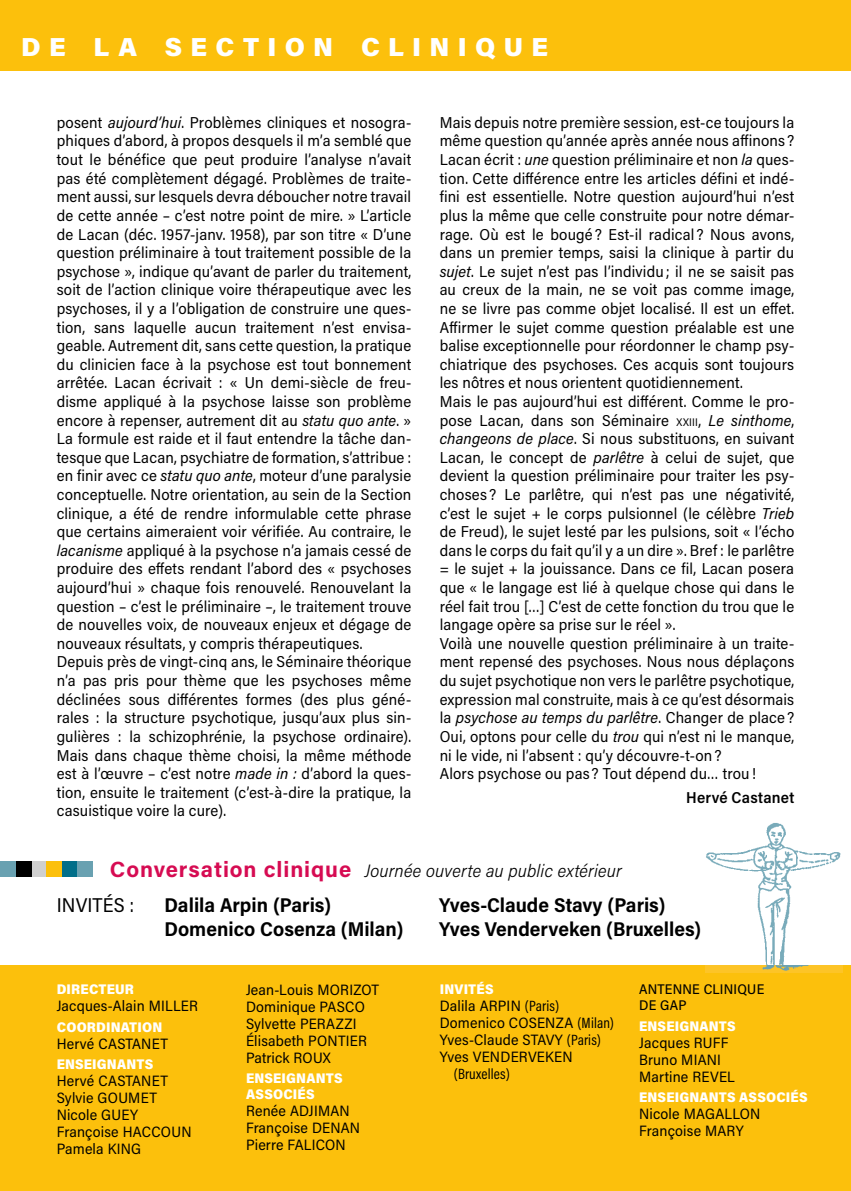
<style>
.page{position:relative;width:851px;height:1191px;background:#fff}
.page>*{position:absolute;margin:0;border:0;box-sizing:border-box;transform-origin:0 0}
.t1{font:900 26px "Acumin Pro";letter-spacing:.32em;color:#fff}
.t2{font:700 20px "Acumin Pro Semi Cond";color:#000}
.t3{font:20px "Acumin Pro Semi Cond";letter-spacing:.005em;color:#000}
.titre_module{font:italic 300 18px "Acumin Pro Semi Cond";letter-spacing:.01em;color:#000}
.TEXTE_COURANT{font:15.8px/18.6px "Acumin Pro Semi Cond";letter-spacing:.01em;color:#000;text-align:justify}
.TEXTE_COURANT-2{font:600 15.8px "Acumin Pro Semi Cond";letter-spacing:.015em;color:#000}
.NOMS_DES_PROFS{font:15px/17px "Acumin Pro Semi Cond";letter-spacing:.01em;color:#000}
.POSTE{font:900 14px/16px "Acumin Pro Semi Cond";letter-spacing:.01em;color:#fff}
.POSTE-2{font:500 14px/16px "Acumin Pro Semi Cond";letter-spacing:.015em;color:#000}
.s1{font-style:italic}
.s2{font-size:11px}
.s3{font-family:"Acumin Pro";font-weight:700;font-style:normal;font-size:22px;color:#d60b52}
.s4{font-family:"Acumin Pro Cond"}
</style>
<div class="page">
<div style="left:0;top:861px;width:16px;height:15px;background:#69a1b1"></div>
<div style="left:31px;top:861px;width:16px;height:15px;background:#d0d0d0"></div>
<div style="left:62px;top:861px;width:15px;height:15px;background:#006e89"></div>
<div style="left:16px;top:861px;width:15px;height:15px;background:#000"></div>
<div style="left:47px;top:861px;width:15px;height:15px;background:#fcc00c"></div>
<div style="left:77px;top:861px;width:16px;height:15px;background:#69a1b1"></div>
<div style="left:0;top:965px;width:850px;height:226px;background:#fcc00c"></div>
<img style="left:706px;top:823px;width:135px;height:142px">
<div style="left:705px;top:965px;width:137px;height:8px;background:#fdc327"></div>
<div style="left:0;top:0;width:850px;height:71px;background:#fcc00c"></div>
<h1 class="t1" style="left:21px;top:28px;width:528px">DE LA SECTION CLINIQUE</h1>
<p class="TEXTE_COURANT" style="left:57px;top:112px;width:356px">posent <span class="s1">aujourd’hui</span>. Problèmes cliniques et nosogra&shy;phiques d’abord, à propos desquels il m’a semblé que tout le bénéfice que peut produire l’analyse n’avait pas été complètement dégagé. Problèmes de traite&shy;ment aussi, sur lesquels devra déboucher notre travail de cette année – c’est notre point de mire. » L’article de Lacan (déc. 1957-janv. 1958), par son titre « D’une question préliminaire à tout traitement possible de la psychose », indique qu’avant de parler du traitement, soit de l’action clinique voire thérapeutique avec les psychoses, il y a l’obligation de construire une ques&shy;tion, sans laquelle aucun traitement n’est envisa&shy;geable. Autrement dit, sans cette question, la pratique du clinicien face à la psychose est tout bonnement arrêtée. Lacan écrivait : « Un demi-siècle de freu&shy;disme appliqué à la psychose laisse son problème encore à repenser, autrement dit au <span class="s1">statu quo ante</span>. » La formule est raide et il faut entendre la tâche dan&shy;tesque que Lacan, psychiatre de formation, s’attribue : en finir avec ce <span class="s1">statu quo ante</span>, moteur d’une paralysie conceptuelle. Notre orientation, au sein de la Section clinique, a été de rendre informulable cette phrase que certains aimeraient voir vérifiée. Au contraire, le <span class="s1">lacanisme</span> appliqué à la psychose n’a jamais cessé de produire des effets rendant l’abord des « psychoses aujourd’hui » chaque fois renouvelé. Renouvelant la question – c’est le préliminaire –, le traitement trouve de nouvelles voix, de nouveaux enjeux et dégage de nouveaux résultats, y compris thérapeutiques.</p>
<p class="TEXTE_COURANT" style="left:57px;top:652px;width:356px">Depuis près de vingt-cinq ans, le Séminaire théorique n’a pas pris pour thème que les psychoses même déclinées sous différentes formes (des plus géné&shy;rales : la structure psychotique, jusqu’aux plus sin&shy;gulières : la schizophrénie, la psychose ordinaire).<br>Mais dans chaque thème choisi, la même méthode est à l’œuvre – c’est notre <span class="s1">made in :</span> d’abord la ques&shy;tion, ensuite le traitement (c’est-à-dire la pratique, la casuistique voire la cure).</p>
<p class="TEXTE_COURANT" style="left:439px;top:112px;width:356px">Mais depuis notre première session, est-ce toujours la même question qu’année après année nous affinons ?<br>Lacan écrit : <span class="s1">une</span> question préliminaire et non <span class="s1">la</span> ques&shy;tion. Cette différence entre les articles défini et indé&shy;fini est essentielle. Notre question aujourd’hui n’est plus la même que celle construite pour notre démar&shy;rage. Où est le bougé ? Est-il radical ? Nous avons, dans un premier temps, saisi la clinique à partir du <span class="s1">sujet</span>. Le sujet n’est pas l’individu; il ne se saisit pas au creux de la main, ne se voit pas comme image, ne se livre pas comme objet localisé. Il est un effet.<br>Affirmer le sujet comme question préalable est une balise exceptionnelle pour réordonner le champ psy&shy;chiatrique des psychoses. Ces acquis sont toujours les nôtres et nous orientent quotidiennement.</p>
<p class="TEXTE_COURANT" style="left:439px;top:391px;width:356px">Mais le pas aujourd’hui est différent. Comme le pro&shy;pose Lacan, dans son Séminaire <span class="s2">xxiii</span>, <span class="s1">Le sinthome</span>, <span class="s1">changeons de place</span>. Si nous substituons, en suivant Lacan, le concept de <span class="s1">parlêtre</span> à celui de sujet, que devient la question préliminaire pour traiter les psy&shy;choses ? Le parlêtre, qui n’est pas une négativité, c’est le sujet + le corps pulsionnel (le célèbre <span class="s1">Trieb </span>de Freud), le sujet lesté par les pulsions, soit « l’écho dans le corps du fait qu’il y a un dire ». Bref : le parlêtre = le sujet + la jouissance. Dans ce fil, Lacan posera que « le langage est lié à quelque chose qui dans le réel fait trou […] C’est de cette fonction du trou que le langage opère sa prise sur le réel ».</p>
<p class="TEXTE_COURANT" style="left:439px;top:633px;width:356px">Voilà une nouvelle question préliminaire à un traite&shy;ment repensé des psychoses. Nous nous déplaçons du sujet psychotique non vers le parlêtre psychotique, expression mal construite, mais à ce qu’est désormais la <span class="s1">psychose au temps du parlêtre</span>. Changer de place ?<br>Oui, optons pour celle du <span class="s1">trou</span> qui n’est ni le manque, ni le vide, ni l’absent : qu’y découvre-t-on?</p>
<p class="TEXTE_COURANT" style="left:439px;top:763px;width:318px">Alors psychose ou pas ? Tout dépend du… trou!</p>
<p class="TEXTE_COURANT-2" style="left:686px;top:787px;width:109px">Hervé Castanet</p>
<p class="titre_module" style="left:110px;top:858px;width:513px"><span class="s3">Conversation clinique</span> Journée ouverte au public extérieur</p>
<p class="t3" style="left:57px;top:891px;width:79px">INVITÉS :</p>
<p class="t2" style="left:164px;top:891px;width:168px">Dalila Arpin (Paris)</p>
<p class="t2" style="left:439px;top:891px;width:228px">Yves-Claude Stavy (Paris)</p>
<p class="t2" style="left:164px;top:915px;width:240px">Domenico Cosenza (Milan)</p>
<p class="t2" style="left:439px;top:915px;width:264px">Yves Venderveken (Bruxelles)</p>
<p class="POSTE" style="left:57px;top:980px;width:79px">DIRECTEUR</p>
<p class="NOMS_DES_PROFS" style="left:57px;top:997px;width:143px">Jacques-Alain MILLER</p>
<p class="POSTE" style="left:57px;top:1018px;width:107px">COORDINATION</p>
<p class="NOMS_DES_PROFS" style="left:57px;top:1034px;width:113px">Hervé CASTANET</p>
<p class="POSTE" style="left:57px;top:1055px;width:98px">ENSEIGNANTS</p>
<p class="NOMS_DES_PROFS" style="left:57px;top:1071px;width:113px">Hervé CASTANET</p>
<p class="NOMS_DES_PROFS" style="left:57px;top:1088px;width:102px">Sylvie GOUMET</p>
<p class="NOMS_DES_PROFS" style="left:57px;top:1105px;width:83px">Nicole GUEY</p>
<p class="NOMS_DES_PROFS" style="left:57px;top:1122px;width:136px">Françoise HACCOUN</p>
<p class="NOMS_DES_PROFS" style="left:57px;top:1139px;width:86px">Pamela KING</p>
<p class="NOMS_DES_PROFS" style="left:246px;top:980px;width:135px">Jean-Louis MORIZOT</p>
<p class="NOMS_DES_PROFS" style="left:246px;top:997px;width:120px">Dominique PASCO</p>
<p class="NOMS_DES_PROFS" style="left:246px;top:1014px;width:112px">Sylvette PERAZZI</p>
<p class="NOMS_DES_PROFS" style="left:246px;top:1031px;width:122px">Élisabeth PONTIER</p>
<p class="NOMS_DES_PROFS" style="left:246px;top:1048px;width:86px">Patrick ROUX</p>
<p class="POSTE" style="left:246px;top:1069px;width:98px">ENSEIGNANTS<br>ASSOCIÉS</p>
<p class="NOMS_DES_PROFS" style="left:246px;top:1102px;width:105px">Renée ADJIMAN</p>
<p class="NOMS_DES_PROFS" style="left:246px;top:1119px;width:116px">Françoise DENAN</p>
<p class="NOMS_DES_PROFS" style="left:246px;top:1136px;width:101px">Pierre FALICON</p>
<p class="POSTE" style="left:439px;top:980px;width:55px">INVITÉS</p>
<p class="NOMS_DES_PROFS" style="left:439px;top:997px;width:121px">Dalila ARPIN <span class="s4">(Paris)</span></p>
<p class="NOMS_DES_PROFS" style="left:439px;top:1014px;width:176px">Domenico COSENZA <span class="s4">(Milan)</span></p>
<p class="NOMS_DES_PROFS" style="left:439px;top:1031px;width:163px">Yves-Claude STAVY <span class="s4">(Paris)</span></p>
<p class="NOMS_DES_PROFS" style="left:454px;top:1048px;width:120px;text-indent:-14px">Yves VENDERVEKEN <span class="s4">(Bruxelles)</span></p>
<p class="POSTE-2" style="left:639px;top:980px;width:127px">ANTENNE CLINIQUE<br>DE GAP</p>
<p class="POSTE" style="left:639px;top:1017px;width:98px">ENSEIGNANTS</p>
<p class="NOMS_DES_PROFS" style="left:639px;top:1033px;width:91px">Jacques RUFF</p>
<p class="NOMS_DES_PROFS" style="left:639px;top:1050px;width:83px">Bruno MIANI</p>
<p class="NOMS_DES_PROFS" style="left:639px;top:1067px;width:97px">Martine REVEL</p>
<p class="POSTE" style="left:639px;top:1088px;width:170px">ENSEIGNANTS ASSOCIÉS</p>
<p class="NOMS_DES_PROFS" style="left:639px;top:1104px;width:123px">Nicole MAGALLON</p>
<p class="NOMS_DES_PROFS" style="left:639px;top:1121px;width:106px">Françoise MARY</p>
</div>
